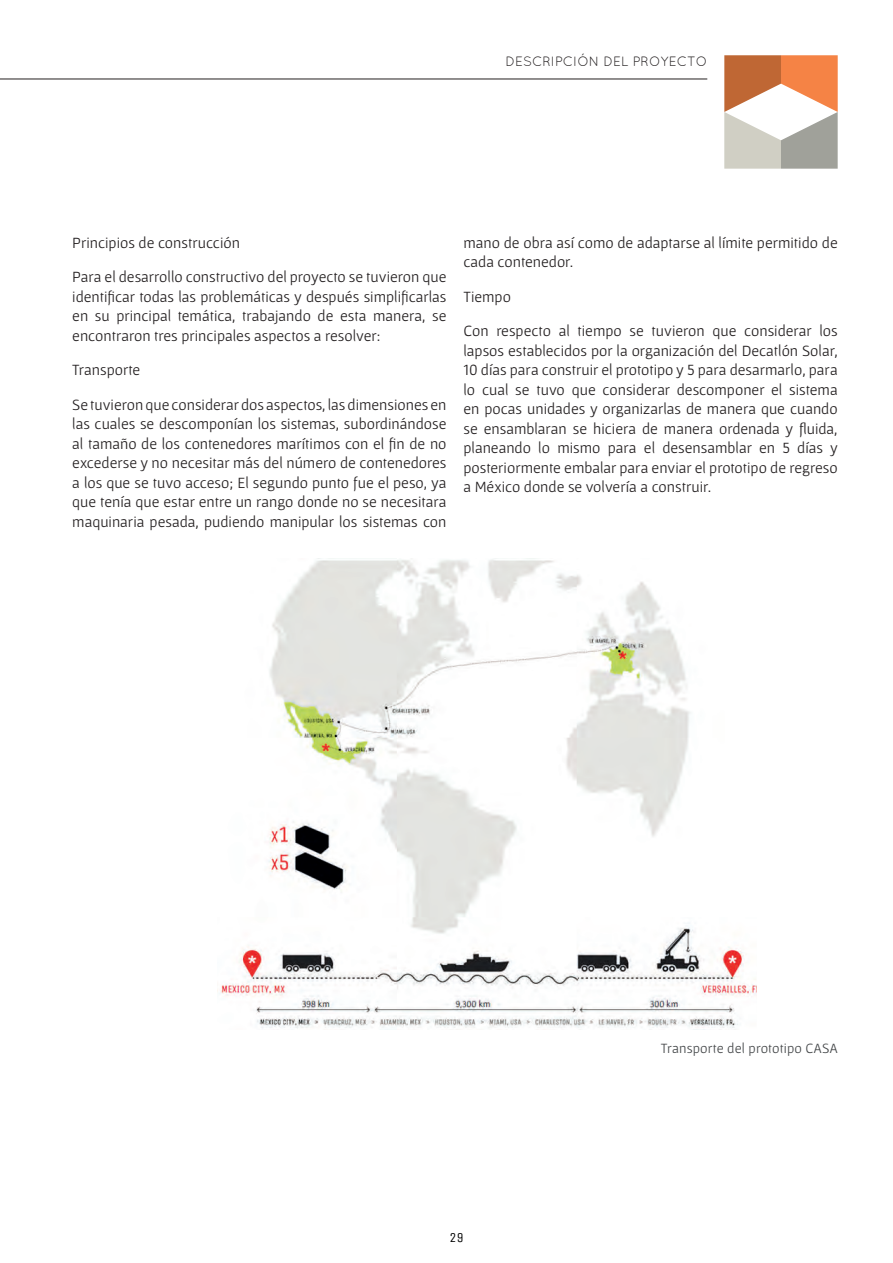
<style>
.page{position:relative;width:893px;height:1263px;background:#fff}
.page>*{position:absolute;margin:0;border:0;box-sizing:border-box;transform-origin:0 0}
.t1{font:15.75px/19.5px "Gafata";color:#231f20}
.t2{font:14.25px "Gafata";letter-spacing:.01em;color:#444749}
.t3{font:13.5px "Quicksand";color:#231f20}
.t4{font:13.5px "Unica One";color:#000001}
</style>
<div class="page">
<hr style="left:0;top:79px;width:707px;height:1px;background:#231f20">
<svg style="left:724px;top:55px;width:114px;height:114px"></svg>
<img style="left:219px;top:558px;width:538px;height:472px">
<p class="t3" style="left:505px;top:54px;width:203px">DESCRIPCIÓN DEL PROYECTO</p>
<p class="t1" style="left:72px;top:225px;width:376px;line-height:34.5px">Principios de construcción<br>Para el desarrollo constructivo del proyecto se tuvieron que</p>
<p class="t1" style="left:72px;top:286px;width:376px;text-align:justify">identificar todas las problemáticas y después simplificarlas en su principal temática, trabajando de esta manera, se encontraron tres principales aspectos a resolver:</p>
<p class="t1" style="left:72px;top:352px;width:376px;line-height:34.5px">Transporte<br>Se tuvieron que considerar dos aspectos, las dimensiones en</p>
<p class="t1" style="left:72px;top:414px;width:376px;text-align:justify">las cuales se descomponían los sistemas, subordinándose al tamaño de los contenedores marítimos con el fin de no excederse y no necesitar más del número de contenedores a los que se tuvo acceso; El segundo punto fue el peso, ya que tenía que estar entre un rango donde no se necesitara maquinaria pesada, pudiendo manipular los sistemas con</p>
<p class="t1" style="left:463px;top:232px;width:376px">mano de obra así como de adaptarse al límite permitido de cada contenedor.</p>
<p class="t1" style="left:463px;top:279px;width:376px;line-height:34.5px">Tiempo<br>Con respecto al tiempo se tuvieron que considerar los</p>
<p class="t1" style="left:463px;top:340px;width:376px;text-align:justify">lapsos establecidos por la organización del Decatlón Solar, 10 días para construir el prototipo y 5 para desarmarlo, para lo cual se tuvo que considerar descomponer el sistema en pocas unidades y organizarlas de manera que cuando se ensamblaran se hiciera de manera ordenada y fluida, planeando lo mismo para el desensamblar en 5 días y posteriormente embalar para enviar el prototipo de regreso a México donde se volvería a construir.</p>
<p class="t2" style="left:661px;top:1040px;width:179px">Transporte del prototipo CASA</p>
<p class="t4" style="left:450px;top:1230px;width:16px">29</p>
</div>
